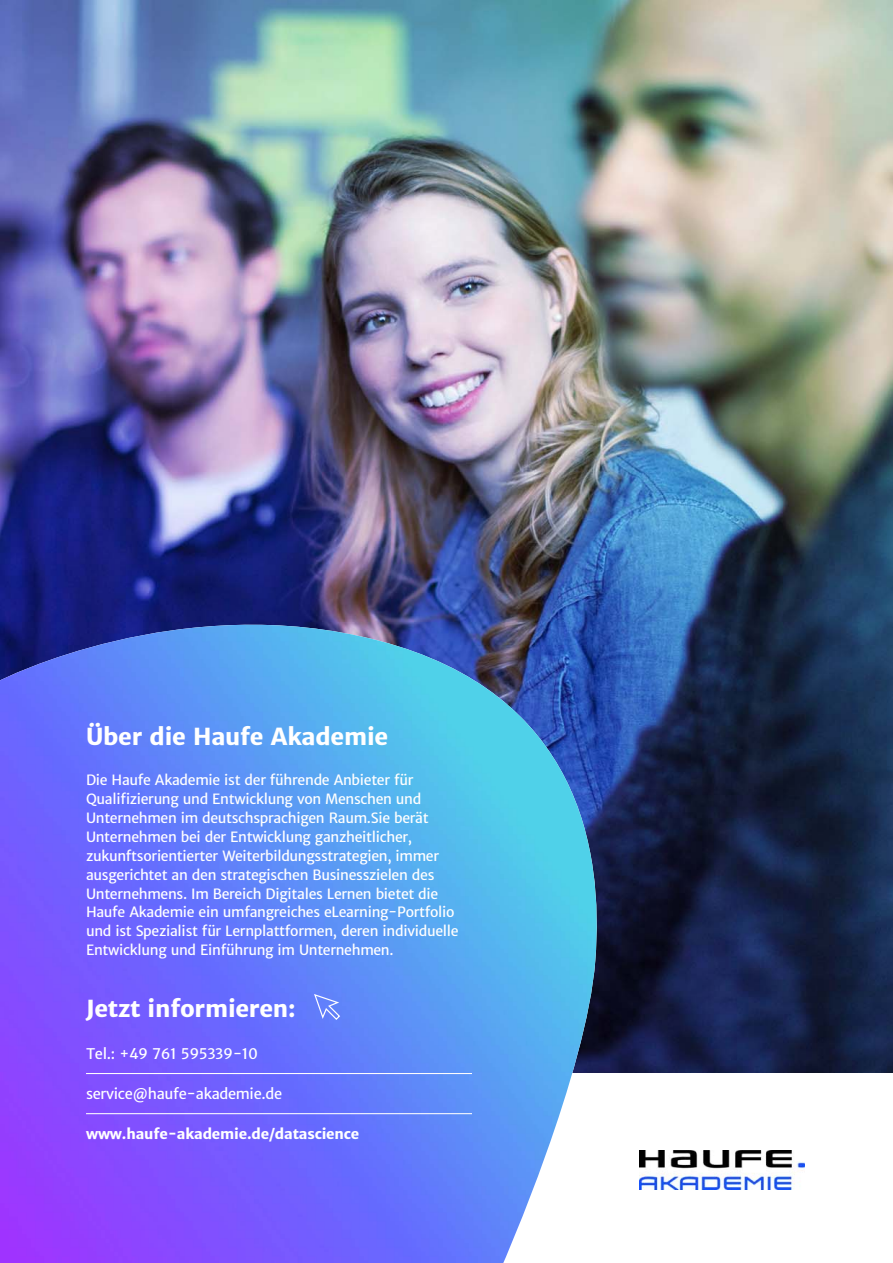
<style>
.page{position:relative;width:893px;height:1263px;background:#fff}
.page>*{position:absolute;margin:0;border:0;box-sizing:border-box;transform-origin:0 0}
.t1{font:700 23.25px "Haufe Merriweather Sans";letter-spacing:-.01em;color:#fff}
.t2{font:14.25px "Haufe Merriweather Sans";letter-spacing:-.025em;color:#fff}
.t3{font:700 14.25px "Haufe Merriweather Sans";letter-spacing:-.01em;color:#fff}
.t4{font:13.65px/18.9px "Haufe Merriweather Sans";letter-spacing:-.025em;color:#fff}
</style>
<div class="page">
<img style="left:0;top:0;width:893px;height:1072px">
<img style="left:0;top:588px;width:604px;height:485px">
<img style="left:0;top:625px;width:597px;height:638px">
<hr style="left:86px;top:1073px;width:386px;height:1px;background:#fff">
<hr style="left:86px;top:1113px;width:386px;height:1px;background:#fff">
<svg style="left:314px;top:994px;width:26px;height:26px"></svg>
<img style="left:639px;top:1150px;width:165px;height:40px">
<h1 class="t1" style="left:86px;top:723px;width:304px">Über die Haufe Akademie</h1>
<p class="t4" style="left:86px;top:772px;width:374px">Die Haufe Akademie ist der führende Anbieter für Qualifizierung und Entwicklung von Menschen und Unternehmen im deutschsprachigen Raum.Sie berät Unternehmen bei der Entwicklung ganzheitlicher, zukunftsorientierter Weiterbildungsstrategien, immer ausgerichtet an den strategischen Businesszielen des Unternehmens. Im Bereich Digitales Lernen bietet die Haufe Akademie ein umfangreiches eLearning-Portfolio und ist Spezialist für Lernplattformen, deren individuelle Entwicklung und Einführung im Unternehmen.</p>
<h1 class="t1" style="left:86px;top:995px;width:211px">Jetzt informieren:</h1>
<p class="t2" style="left:86px;top:1047px;width:174px">Tel.: +49 761 595339-10</p>
<p class="t2" style="left:86px;top:1087px;width:198px">service@haufe-akademie.de</p>
<p class="t3" style="left:86px;top:1125px;width:275px">www.haufe-akademie.de/datascience</p>
</div>
